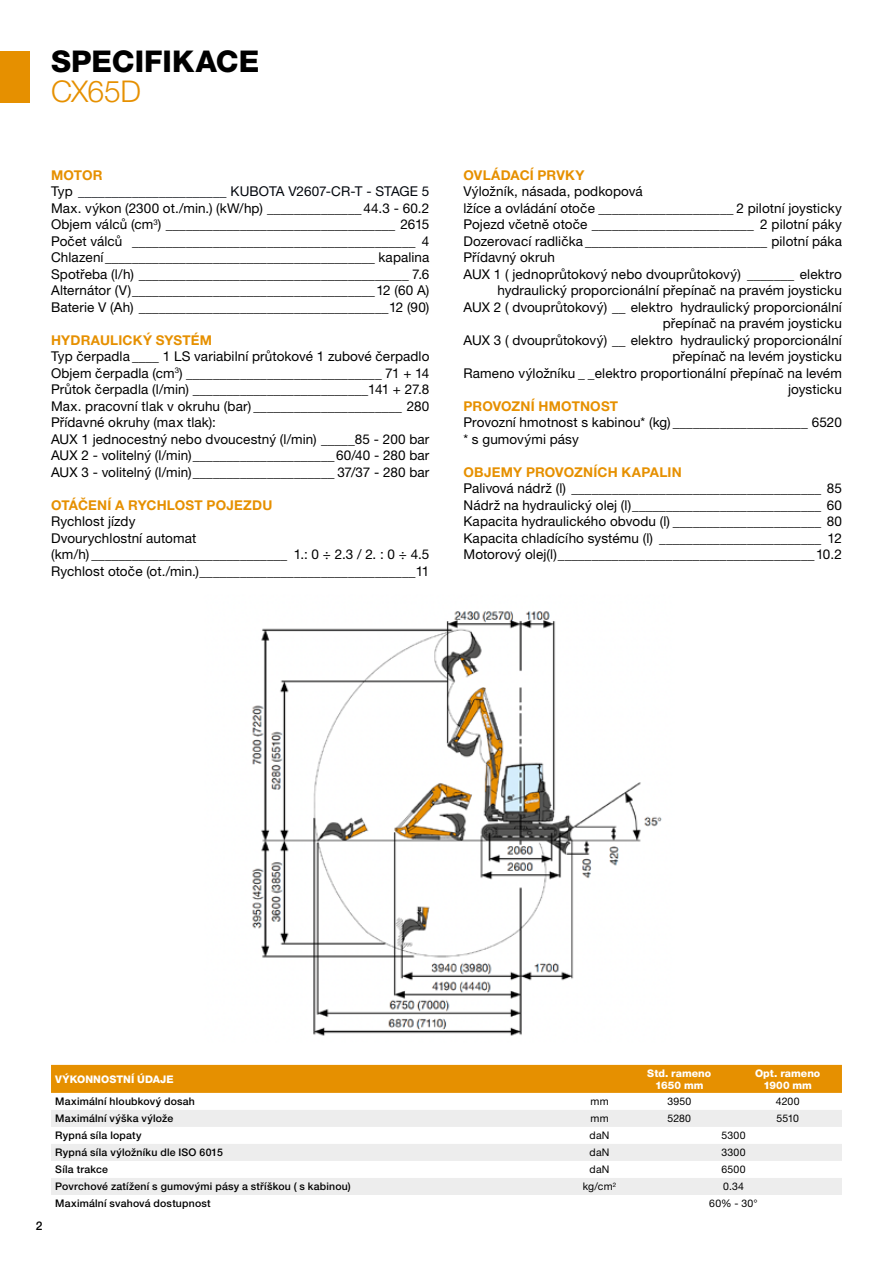
<style>
.page{position:relative;width:893px;height:1263px;background:#fff}
.page>*{position:absolute;margin:0;border:0;box-sizing:border-box;transform-origin:0 0}
.t1{font:800 30px "Helvetica Neue LT Pro";letter-spacing:.005em;color:#000}
.t2{font:300 30px "Helvetica Neue LT Pro";letter-spacing:-.02em;color:#e69000}
.t3{font:13.5px/16.5px "Helvetica Neue LT Pro";letter-spacing:.01em;color:#000}
.t4{font:700 13.5px "Helvetica Neue LT Pro";letter-spacing:.015em;color:#e69000}
.t5{font:500 12px "Helvetica Neue LT Pro";color:#000}
.t6{font:500 10.5px "Helvetica Neue LT Pro";letter-spacing:.02em;color:#000}
.t7{font:10.5px "Helvetica Neue LT Pro";letter-spacing:.02em;color:#000}
.t8{font:800 10.5px/12px "Helvetica Neue LT Pro";letter-spacing:.005em;color:#fff;text-align:center}
.s1{font-weight:700;color:#e69000}
.s2{color:#02060d}
</style>
<div class="page">
<div style="left:51px;top:1065px;width:791px;height:28px;background:#e69000"></div>
<div style="left:51px;top:1110px;width:791px;height:17px;background:#ededed"></div>
<svg style="left:51px;top:1144px;width:791px;height:51px"></svg>
<div style="left:0;top:51px;width:30px;height:51px;background:#e69000"></div>
<img style="left:252px;top:611px;width:410px;height:425px">
<h1 class="t1" style="left:51px;top:44px;width:210px">SPECIFIKACE</h1>
<h1 class="t2" style="left:51px;top:73px;width:91px">CX65D</h1>
<p class="t3" style="left:51px;top:166px;width:380px"><span class="s1">MOTOR<br></span>Typ <span class="s2">______________________ KUBOTA V2607-CR-T - STAGE 5<br></span>Max. výkon (2300 ot./min.) (kW/hp) ______________ 44.3 - 60.2<br>Objem válců (cm<sup>3</sup>) __________________________________ 2615<br>Počet válců __________________________________________ 4<br>Chlazení________________________________________ kapalina Spotřeba (l/h) ________________________________________ 7.6<br>Alternátor (V)____________________________________12 (60 A)<br>Baterie V (Ah) _____________________________________12 (90)</p>
<p class="t4" style="left:51px;top:332px;width:163px">HYDRAULICKÝ SYSTÉM</p>
<p class="t3" style="left:51px;top:348px;width:380px">Typ čerpadla ____ 1 LS variabilní průtokové 1 zubové čerpadlo Objem čerpadla (cm<sup>3</sup>) _____________________________ 71 + 14<br>Průtok čerpadla (l/min) __________________________141 + 27.8<br>Max. pracovní tlak v okruhu (bar) ______________________ 280<br>Přídavné okruhy (max tlak):<br>AUX 1 jednocestný nebo dvoucestný (l/min) _____85 - 200 bar AUX 2 - volitelný (l/min)_____________________60/40 - 280 bar AUX 3 - volitelný (l/min)_____________________ 37/37 - 280 bar</p>
<p class="t4" style="left:51px;top:497px;width:223px">OTÁČENÍ A RYCHLOST POJEZDU</p>
<p class="t3" style="left:51px;top:513px;width:380px">Rychlost jízdy<br>Dvourychlostní automat<br>(km/h) _____________________________ 1.: 0 ÷ 2.3 / 2. : 0 ÷ 4.5<br>Rychlost otoče (ot./min.)________________________________11</p>
<p class="t4" style="left:463px;top:167px;width:122px">OVLÁDACÍ PRVKY</p>
<p class="t3" style="left:463px;top:183px;width:181px">Výložník, násada, podkopová</p>
<p class="t3" style="left:463px;top:199px;width:380px">lžíce a ovládání otoče ____________________ 2 pilotní joysticky</p>
<p class="t3" style="left:463px;top:216px;width:380px">Pojezd včetně otoče ________________________ 2 pilotní páky</p>
<p class="t3" style="left:463px;top:232px;width:380px">Dozerovací radlička ___________________________ pilotní páka</p>
<p class="t3" style="left:463px;top:249px;width:93px">Přídavný okruh</p>
<p class="t3" style="left:463px;top:265px;width:380px">AUX 1 ( jednoprůtokový nebo dvouprůtokový) _______ elektro</p>
<p class="t3" style="left:497px;top:282px;width:346px">hydraulický proporcionální přepínač na pravém joysticku</p>
<p class="t3" style="left:463px;top:298px;width:380px">AUX 2 ( dvouprůtokový) __ elektro hydraulický proporcionální</p>
<p class="t3" style="left:663px;top:315px;width:181px">přepínač na pravém joysticku</p>
<p class="t3" style="left:463px;top:331px;width:380px">AUX 3 ( dvouprůtokový) __ elektro hydraulický proporcionální</p>
<p class="t3" style="left:672px;top:348px;width:171px">přepínač na levém joysticku</p>
<p class="t3" style="left:463px;top:364px;width:380px">Rameno výložníku _ _elektro proportionální přepínač na levém</p>
<p class="t3" style="left:788px;top:381px;width:55px">joysticku</p>
<p class="t4" style="left:463px;top:397px;width:156px">PROVOZNÍ HMOTNOST</p>
<p class="t3" style="left:463px;top:414px;width:380px">Provozní hmotnost s kabinou* (kg) ____________________ 6520 * s gumovými pásy</p>
<p class="t4" style="left:463px;top:463px;width:220px">OBJEMY PROVOZNÍCH KAPALIN</p>
<p class="t3" style="left:463px;top:480px;width:380px;text-align:justify">Palivová nádrž (l) _____________________________________ 85<br>Nádrž na hydraulický olej (l)____________________________ 60<br>Kapacita hydraulického obvodu (l) ______________________ 80<br>Kapacita chladícího systému (l) ________________________ 12<br>Motorový olej(l)______________________________________10.2</p>
<p class="t5" style="left:36px;top:1218px;width:8px">2</p>
<p class="t8" style="left:55px;top:1073px;width:120px">VÝKONNOSTNÍ ÚDAJE</p>
<p class="t8" style="left:647px;top:1067px;width:65px">Std. rameno<br>1650 mm</p>
<p class="t8" style="left:755px;top:1067px;width:67px">Opt. rameno<br>1900 mm</p>
<p class="t6" style="left:55px;top:1095px;width:141px">Maximální hloubkový dosah</p>
<p class="t7" style="left:590px;top:1095px;width:20px">mm</p>
<p class="t7" style="left:667px;top:1095px;width:25px">3950</p>
<p class="t7" style="left:776px;top:1095px;width:25px">4200</p>
<p class="t6" style="left:55px;top:1112px;width:120px">Maximální výška výlože</p>
<p class="t7" style="left:590px;top:1112px;width:20px">mm</p>
<p class="t7" style="left:667px;top:1112px;width:25px">5280</p>
<p class="t7" style="left:776px;top:1112px;width:24px">5510</p>
<p class="t6" style="left:55px;top:1129px;width:88px">Rypná síla lopaty</p>
<p class="t7" style="left:590px;top:1129px;width:21px">daN</p>
<p class="t7" style="left:721px;top:1129px;width:26px">5300</p>
<p class="t6" style="left:55px;top:1146px;width:169px">Rypná síla výložníku dle ISO 6015</p>
<p class="t7" style="left:590px;top:1146px;width:21px">daN</p>
<p class="t7" style="left:721px;top:1146px;width:26px">3300</p>
<p class="t6" style="left:55px;top:1163px;width:54px">Síla trakce</p>
<p class="t7" style="left:590px;top:1163px;width:21px">daN</p>
<p class="t7" style="left:721px;top:1163px;width:26px">6500</p>
<p class="t6" style="left:55px;top:1180px;width:297px">Povrchové zatížení s gumovými pásy a stříškou ( s kabinou)</p>
<p class="t7" style="left:583px;top:1180px;width:35px">kg/cm<sup>2</sup></p>
<p class="t7" style="left:723px;top:1180px;width:22px">0.34</p>
<p class="t6" style="left:55px;top:1197px;width:157px">Maximální svahová dostupnost</p>
<p class="t7" style="left:709px;top:1197px;width:50px">60% - 30°</p>
</div>
